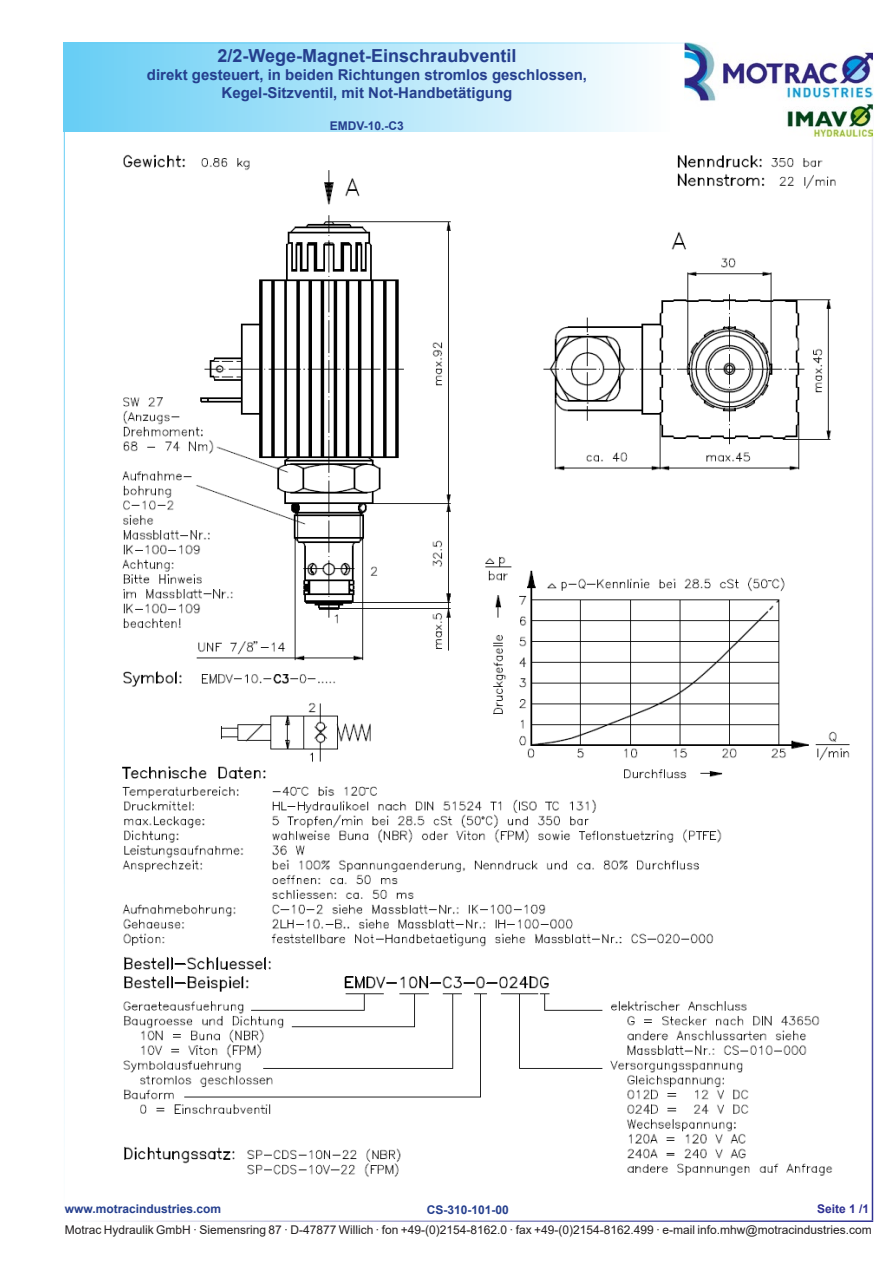
<style>
.page{position:relative;width:893px;height:1263px;background:#fff}
.page>*{position:absolute;margin:0;border:0;box-sizing:border-box;transform-origin:0 0}
.t1{font:700 18px "Arial";color:#253f8e}
.t2{font:700 15px/18px "Arial";color:#253f8e;text-align:center}
.t3{font:12px "Arial";color:#231f20}
.t4{font:700 12px "Arial";color:#253f8e}
.t5{font:700 12px "Arial";color:#2e3092}
</style>
<div class="page">
<div style="left:64px;top:43px;width:606px;height:89px;background:linear-gradient(to right,#66cef5,#fdfefe)"></div>
<hr style="left:64px;top:43px;width:808px;height:1px;background:#67cef5">
<hr style="left:64px;top:1220px;width:809px;height:2px;background:#2e3092">
<hr style="left:64px;top:43px;width:1px;height:1177px;background:#67cef5">
<hr style="left:872px;top:43px;width:1px;height:1177px;background:#2e3092">
<img style="left:685px;top:43px;width:187px;height:93px">
<img style="left:122px;top:154px;width:728px;height:625px">
<img style="left:122px;top:786px;width:711px;height:391px">
<h1 class="t1" style="left:218px;top:43px;width:300px">2/2-Wege-Magnet-Einschraubventil</h1>
<p class="t2" style="left:147px;top:66px;width:442px">direkt gesteuert, in beiden Richtungen stromlos geschlossen,<br>Kegel-Sitzventil, mit Not-Handbetätigung</p>
<p class="t4" style="left:330px;top:117px;width:76px">EMDV-10.-C3</p>
<p class="t4" style="left:65px;top:1201px;width:158px">www.motracindustries.com</p>
<p class="t5" style="left:817px;top:1201px;width:54px">Seite 1 /1</p>
<p class="t3" style="left:65px;top:1221px;width:808px">Motrac Hydraulik GmbH · Siemensring 87 · D-47877 Willich · fon +49-(0)2154-8162.0 · fax +49-(0)2154-8162.499 · e-mail info.mhw@motracindustries.com</p>
<p class="t4" style="left:427px;top:1202px;width:84px">CS-310-101-00</p>
</div>
